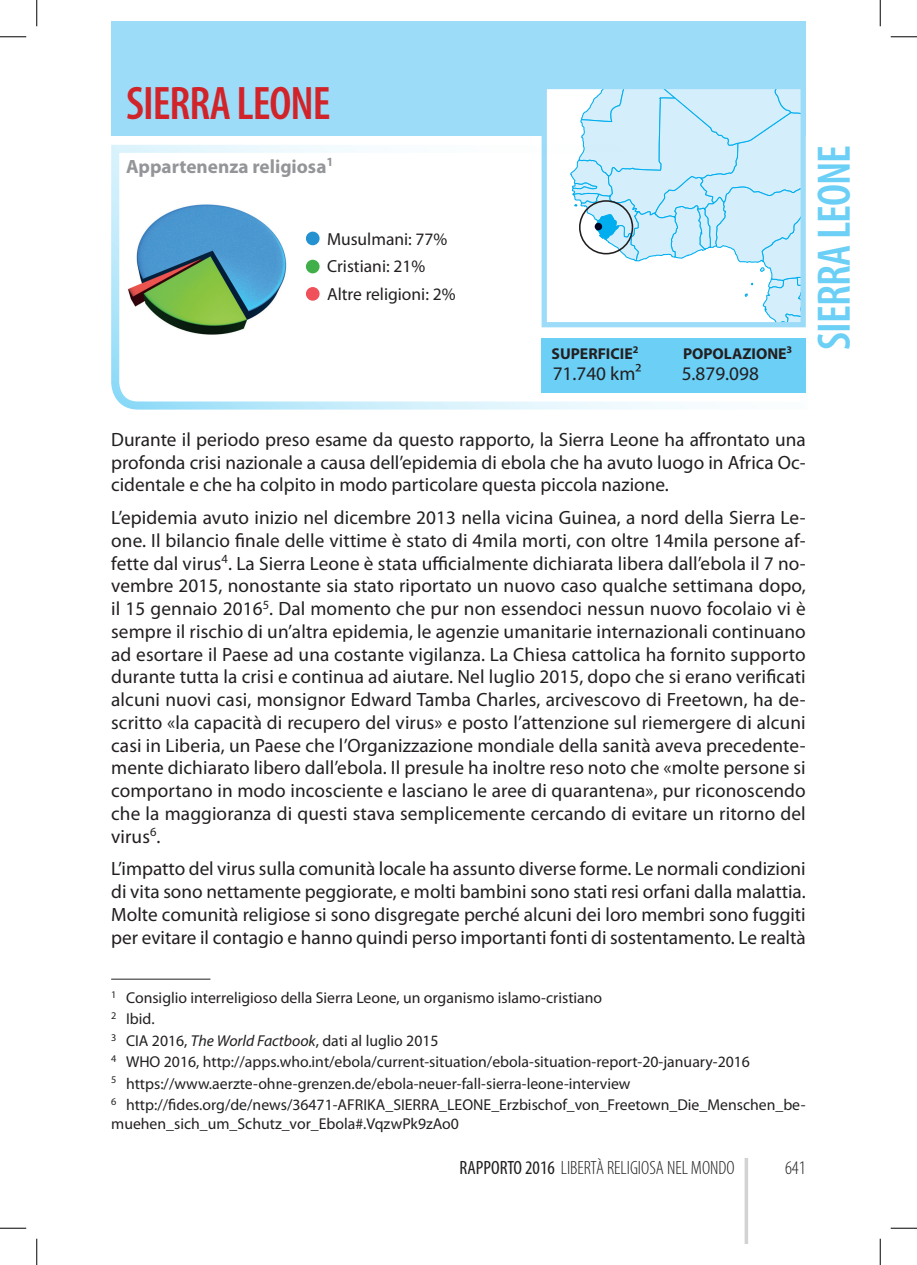
<style>
.page{position:relative;width:917px;height:1265px;background:#fff}
.page>*{position:absolute;margin:0;border:0;box-sizing:border-box;transform-origin:0 0}
.t1{font:600 condensed 47.25px "Myriad Pro";letter-spacing:-.02em;color:#6bcff6}
.t2{font:600 condensed 47.25px "Myriad Pro";letter-spacing:-.02em;color:#d1232a}
.t3{font:19.25px/22.8px "Myriad Pro";color:#231f20;text-align:justify}
.t4{font:300 condensed 19.25px "Myriad Pro";color:#231f20}
.t5{font:700 19.25px "Myriad Pro";color:#939598}
.t6{font:17.5px/27.7px "Myriad Pro";color:#231f20}
.t7{font:15.75px/21.3px "Myriad Pro";color:#231f20}
.t8{font:700 15.75px "Myriad Pro";color:#231f20}
.s1{font-style:italic}
.s2{font-weight:400}
</style>
<div class="page">
<svg style="left:744px;top:1158px;width:4px;height:84px"></svg>
<div style="left:111px;top:22px;width:695px;height:114px;background:#9cdcf8"></div>
<svg style="left:547px;top:90px;width:253px;height:53px;background:#d3effb"></svg>
<div style="left:541px;top:84px;width:265px;height:243px;border:5px solid #9cdcf8"></div>
<svg style="left:111px;top:143px;width:695px;height:267px"></svg>
<div style="left:541px;top:338px;width:265px;height:54px;background:#6bcff6"></div>
<div style="left:306px;top:231px;width:14px;height:14px;background:#2491d0;border-radius:50%"></div>
<div style="left:306px;top:260px;width:14px;height:13px;background:#40ae49;border-radius:50%"></div>
<div style="left:306px;top:287px;width:14px;height:13px;background:#ef505a;border-radius:50%"></div>
<hr style="left:111px;top:978px;width:99px;height:1px;background:#231f20">
<svg style="left:0;top:36px;width:26px;height:1px"></svg>
<svg style="left:891px;top:36px;width:26px;height:1px"></svg>
<svg style="left:0;top:1227px;width:26px;height:1px"></svg>
<svg style="left:891px;top:1227px;width:26px;height:1px"></svg>
<svg style="left:36px;top:0;width:1px;height:26px"></svg>
<svg style="left:36px;top:1238px;width:1px;height:26px"></svg>
<svg style="left:880px;top:0;width:1px;height:26px"></svg>
<svg style="left:880px;top:1238px;width:1px;height:26px"></svg>
<h1 class="t2" style="left:126px;top:78px;width:206px">SIERRA LEONE</h1>
<p class="t5" style="left:126px;top:155px;width:209px">Appartenenza religiosa<sup>1</sup></p>
<p class="t6" style="left:327px;top:225px;width:130px">Musulmani: 77%<br>Cristiani: 21%<br>Altre religioni: 2%</p>
<p class="t8" style="left:551px;top:344px;width:88px">SUPERFICIE<sup>2</sup></p>
<p class="t8" style="left:683px;top:344px;width:111px">POPOLAZIONE<sup>3</sup></p>
<p class="t3" style="left:553px;top:363px;width:90px">71.740 km²</p>
<p class="t3" style="left:682px;top:363px;width:79px">5.879.098</p>
<h1 class="t1" style="left:808px;top:349px;width:206px;rotate:-90deg">SIERRA LEONE</h1>
<p class="t3" style="left:111px;top:428px;width:696px">Durante il periodo preso esame da questo rapporto, la Sierra Leone ha affrontato una profonda crisi nazionale a causa dell’epidemia di ebola che ha avuto luogo in Africa Oc&shy;cidentale e che ha colpito in modo particolare questa piccola nazione.</p>
<p class="t3" style="left:111px;top:506px;width:696px">L’epidemia avuto inizio nel dicembre 2013 nella vicina Guinea, a nord della Sierra Le&shy;one. Il bilancio finale delle vittime è stato di 4mila morti, con oltre 14mila persone af&shy;fette dal virus<sup>4</sup>. La Sierra Leone è stata ufficialmente dichiarata libera dall’ebola il 7 no&shy;vembre 2015, nonostante sia stato riportato un nuovo caso qualche settimana dopo, il 15 gennaio 2016<sup>5</sup>. Dal momento che pur non essendoci nessun nuovo focolaio vi è sempre il rischio di un’altra epidemia, le agenzie umanitarie internazionali continuano ad esortare il Paese ad una costante vigilanza. La Chiesa cattolica ha fornito supporto durante tutta la crisi e continua ad aiutare. Nel luglio 2015, dopo che si erano verificati alcuni nuovi casi, monsignor Edward Tamba Charles, arcivescovo di Freetown, ha de&shy;scritto «la capacità di recupero del virus» e posto l’attenzione sul riemergere di alcuni casi in Liberia, un Paese che l’Organizzazione mondiale della sanità aveva precedente&shy;mente dichiarato libero dall’ebola. Il presule ha inoltre reso noto che «molte persone si comportano in modo incosciente e lasciano le aree di quarantena», pur riconoscendo che la maggioranza di questi stava semplicemente cercando di evitare un ritorno del virus<sup>6</sup>.</p>
<p class="t3" style="left:111px;top:857px;width:696px">L’impatto del virus sulla comunità locale ha assunto diverse forme. Le normali condizioni di vita sono nettamente peggiorate, e molti bambini sono stati resi orfani dalla malattia.<br>Molte comunità religiose si sono disgregate perché alcuni dei loro membri sono fuggiti per evitare il contagio e hanno quindi perso importanti fonti di sostentamento. Le realtà</p>
<p class="t7" style="left:111px;top:987px;width:696px"><sup>1</sup> Consiglio interreligioso della Sierra Leone, un organismo islamo-cristiano<br><sup>2</sup> Ibid.<br><sup>3</sup> CIA 2016, <span class="s1">The World Factbook</span>, dati al luglio 2015<br><sup>4</sup> WHO 2016, http://apps.who.int/ebola/current-situation/ebola-situation-report-20-january-2016<br><sup>5</sup> https://www.aerzte-ohne-grenzen.de/ebola-neuer-fall-sierra-leone-interview<br><sup>6</sup> http://fides.org/de/news/36471-AFRIKA_SIERRA_LEONE_Erzbischof_von_Freetown_Die_Menschen_be-</p>
<p class="t7" style="left:111px;top:1112px;width:349px">muehen_sich_um_Schutz_vor_Ebola#.VqzwPk9zAo0</p>
<p class="t4" style="left:459px;top:1157px;width:277px"><span class="s2">RAPPORTO 2016</span> LIBERTÀ RELIGIOSA NEL MONDO</p>
<p class="t4" style="left:785px;top:1157px;width:22px">641</p>
</div>
